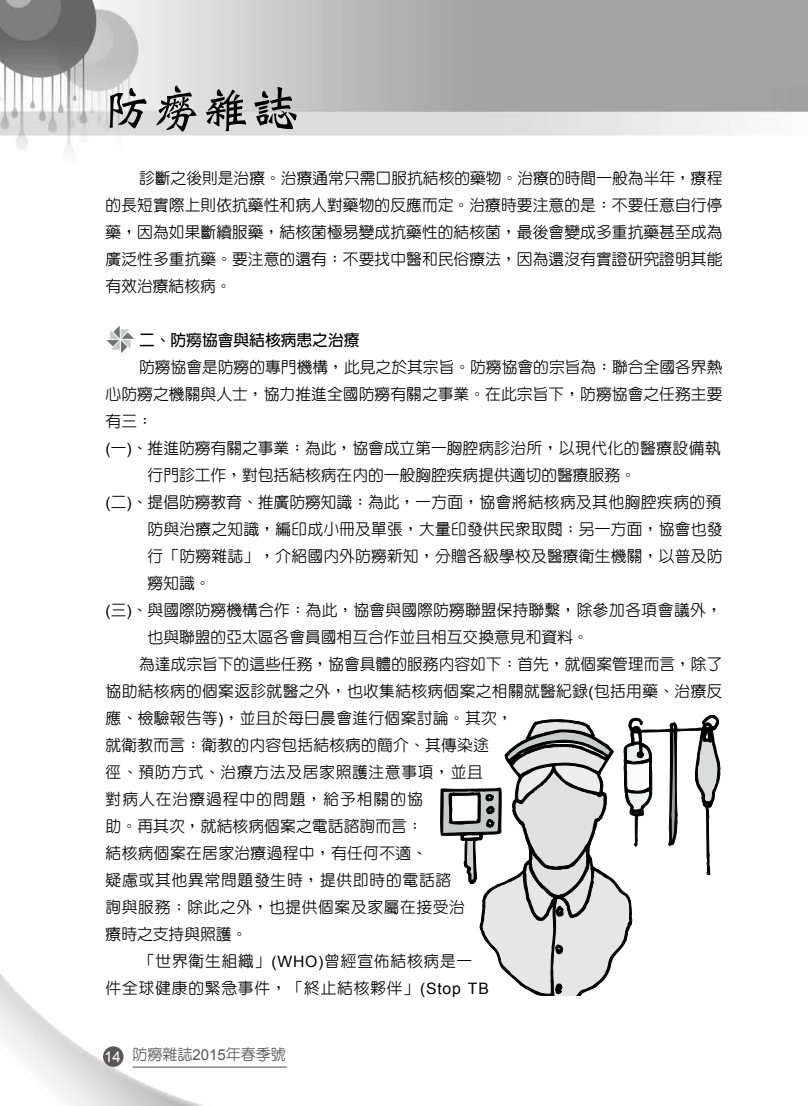
<style>
.page{position:relative;width:808px;height:1106px;background:#fff}
.page>*{position:absolute;margin:0;border:0;box-sizing:border-box;transform-origin:0 0}
.t1{font:500 15.75px/27px "Yen Round";letter-spacing:.015em;color:#000;text-align:justify}
.t2{font:500 15.75px "Yen Round";letter-spacing:.05em;color:#000}
.t3{font:500 15.75px "Yen Round";letter-spacing:.045em;color:#000}
.t4{font:500 15.75px "Yen Round";letter-spacing:.04em;color:#000}
.t5{font:500 15.75px "Yen Round";letter-spacing:.065em;color:#000}
.t6{font:700 15.75px "New Gothic";color:#000}
.t7{font:500 15px "Yen Round";color:#595757}
.s1{font-family:"Arial";font-weight:400}
.s2{font-family:"Arial";font-weight:400;color:#fff}
</style>
<div class="page">
<img style="left:0;top:0;width:808px;height:1106px">
<svg style="left:109px;top:86px;width:188px;height:46px;background:#a2a2a2"></svg>
<hr style="left:132px;top:1066px;width:155px;height:1px;background:#595757">
<div style="left:103px;top:1046px;width:21px;height:20px;background:#595757;border-radius:50%"></div>
<svg style="left:107px;top:325px;width:27px;height:28px"></svg>
<svg style="left:440px;top:714px;width:280px;height:281px"></svg>
<p class="t1" style="left:106px;top:164px;width:618px;text-indent:33px">診斷之後則是治療。治療通常只需口服抗結核的藥物。治療的時間一般為半年，療程的長短實際上則依抗藥性和病人對藥物的反應而定。治療時要注意的是：不要任意自行停藥，因為如果斷續服藥，結核菌極易變成抗藥性的結核菌，最後會變成多重抗藥甚至成為廣泛性多重抗藥。要注意的還有：不要找中醫和民俗療法，因為還沒有實證研究證明其能有效治療結核病。</p>
<p class="t6" style="left:139px;top:332px;width:222px">二、防癆協會與結核病患之治療</p>
<p class="t1" style="left:139px;top:353px;width:585px">防癆協會是防癆的專門機構，此見之於其宗旨。防癆協會的宗旨為：聯合全國各界熱</p>
<p class="t1" style="left:106px;top:380px;width:618px">心防癆之機關與人士，協力推進全國防癆有關之事業。在此宗旨下，防癆協會之任務主要</p>
<p class="t1" style="left:106px;top:407px;width:49px">有三：</p>
<p class="t1" style="left:106px;top:434px;width:617px"><span class="s1">(</span>一<span class="s1">)</span>、推進防癆有關之事業：為此，協會成立第一胸腔病診治所，以現代化的醫療設備執</p>
<p class="t1" style="left:148px;top:461px;width:490px">行門診工作，對包括結核病在內的一般胸腔疾病提供適切的醫療服務。</p>
<p class="t1" style="left:106px;top:488px;width:617px"><span class="s1">(</span>二<span class="s1">)</span>、提倡防癆教育、推廣防癆知識：為此，一方面，協會將結核病及其他胸腔疾病的預</p>
<p class="t1" style="left:148px;top:515px;width:576px">防與治療之知識，編印成小冊及單張，大量印發供民眾取閱；另一方面，協會也發</p>
<p class="t1" style="left:148px;top:542px;width:576px">行「防癆雜誌」，介紹國內外防癆新知，分贈各級學校及醫療衛生機關，以普及防</p>
<p class="t1" style="left:148px;top:569px;width:64px">癆知識。</p>
<p class="t1" style="left:106px;top:596px;width:618px"><span class="s1">(</span>三<span class="s1">)</span>、與國際防癆機構合作：為此，協會與國際防癆聯盟保持聯繫，除參加各項會議外，</p>
<p class="t1" style="left:148px;top:623px;width:443px">也與聯盟的亞太區各會員國相互合作並且相互交換意見和資料。</p>
<p class="t1" style="left:139px;top:650px;width:585px">為達成宗旨下的這些任務，協會具體的服務內容如下：首先，就個案管理而言，除了</p>
<p class="t1" style="left:106px;top:677px;width:618px">協助結核病的個案返診就醫之外，也收集結核病個案之相關就醫紀錄<span class="s1">(</span>包括用藥、治療反</p>
<p class="t1" style="left:106px;top:704px;width:409px">應、檢驗報告等<span class="s1">)</span>，並且於每日晨會進行個案討論。其次，</p>
<p class="t1" style="left:106px;top:731px;width:385px">就衛教而言：衛教的內容包括結核病的簡介、其傳染途</p>
<p class="t3" style="left:106px;top:764px;width:379px">徑、預防方式、治療方法及居家照護注意事項，並且</p>
<p class="t5" style="left:106px;top:791px;width:319px">對病人在治療過程中的問題，給予相關的協</p>
<p class="t1" style="left:106px;top:812px;width:319px">助。再其次，就結核病個案之電話諮詢而言：</p>
<p class="t1" style="left:106px;top:839px;width:323px">結核病個案在居家治療過程中，有任何不適、</p>
<p class="t2" style="left:106px;top:872px;width:347px">疑慮或其他異常問題發生時，提供即時的電話諮</p>
<p class="t4" style="left:106px;top:899px;width:361px">詢與服務；除此之外，也提供個案及家屬在接受治</p>
<p class="t1" style="left:106px;top:920px;width:143px">療時之支持與照護。</p>
<p class="t2" style="left:139px;top:953px;width:335px">「世界衛生組織」<span class="s1">(WHO)</span>曾經宣佈結核病是一</p>
<p class="t2" style="left:106px;top:980px;width:385px">件全球健康的緊急事件，「終止結核夥伴」<span class="s1">(Stop TB</span></p>
<p class="t7" style="left:104px;top:1047px;width:183px"><span class="s2">14</span> 防癆雜誌<span class="s1">2015</span>年春季號</p>
</div>
